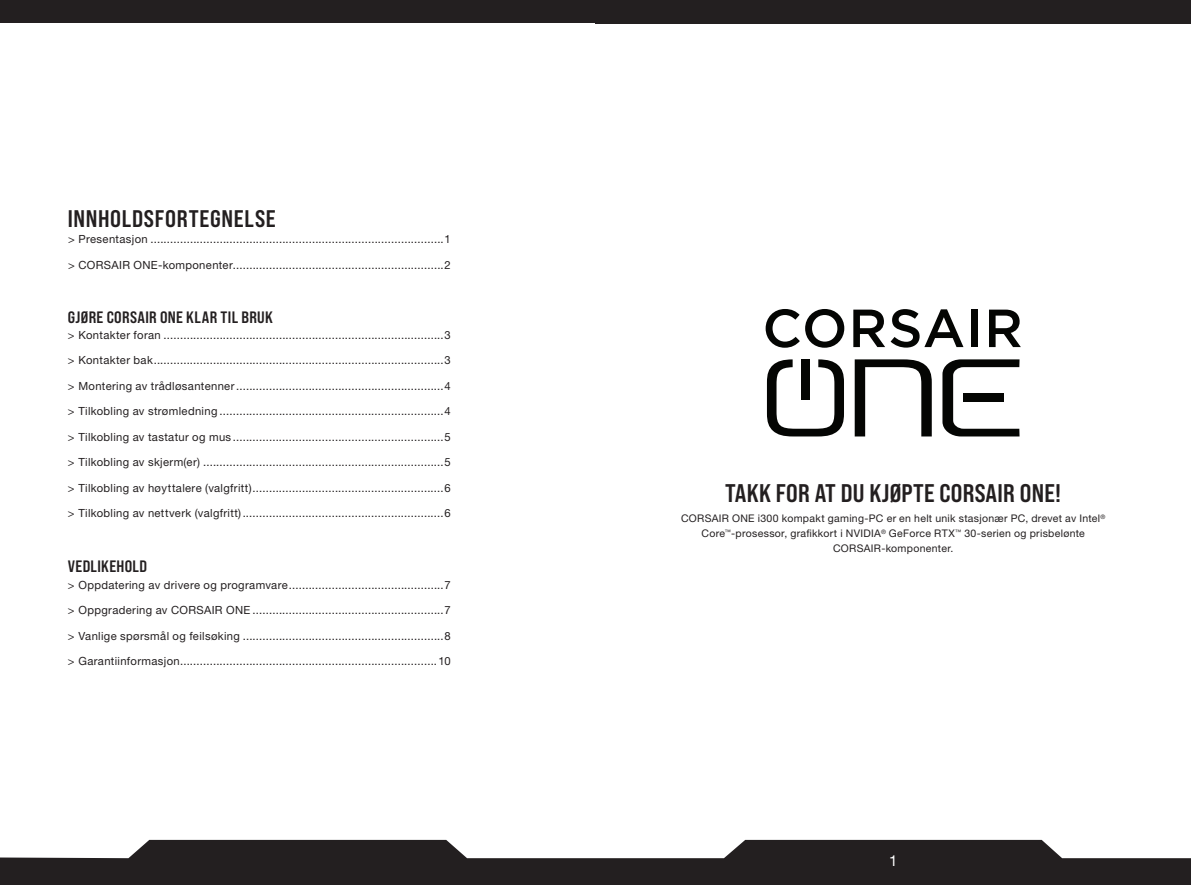
<style>
.page{position:relative;width:1191px;height:885px;background:#fff}
.page>*{position:absolute;margin:0;border:0;box-sizing:border-box;transform-origin:0 0}
.t1{font:25.5px "Bebas Neue Pro Sm E Bd";letter-spacing:.01em;color:#231f20}
.t2{font:24px "Bebas Neue Pro Sm E Bd";letter-spacing:.03em;color:#231f20}
.t3{font:16.5px "Bebas Neue Pro Sm E Bd";letter-spacing:.02em;color:#231f20}
.t4{font:15px "Helvetica Neue LT Pro";color:#fff}
.t5{font:11.25px "Helvetica Neue LT Pro";letter-spacing:.03em;color:#231f20}
.t6{font:10.5px/15px "Helvetica Neue LT Pro";letter-spacing:.03em;color:#231f20;text-align:center}
</style>
<div class="page">
<svg style="left:0;top:839px;width:1191px;height:45px;fill:#231f20"></svg>
<div style="left:0;top:0;width:595px;height:23px;background:#231f20"></div>
<div style="left:881px;top:855px;width:24px;height:25px;background:#231f20"></div>
<div style="left:595px;top:0;width:596px;height:23px;background:#231f20"></div>
<svg style="left:854px;top:359px;width:77px;height:77px"></svg>
<svg style="left:767px;top:359px;width:77px;height:77px"></svg>
<div style="left:801px;top:359px;width:8px;height:41px;background:#040503"></div>
<svg style="left:942px;top:359px;width:77px;height:77px"></svg>
<div style="left:963px;top:393px;width:40px;height:9px;background:#040503"></div>
<svg style="left:765px;top:309px;width:79px;height:38px"></svg>
<svg style="left:853px;top:309px;width:110px;height:38px"></svg>
<div style="left:971px;top:309px;width:7px;height:38px;background:#040503"></div>
<svg style="left:989px;top:309px;width:31px;height:38px"></svg>
<h2 class="t2" style="left:68px;top:205px;width:209px">INNHOLDSFORTEGNELSE</h2>
<p class="t5" style="left:68px;top:232px;width:384px">&gt; Presentasjon .........................................................................................1</p>
<p class="t5" style="left:68px;top:258px;width:384px">&gt; CORSAIR ONE-komponenter................................................................2</p>
<h3 class="t3" style="left:68px;top:307px;width:207px">GJØRE CORSAIR ONE KLAR TIL BRUK</h3>
<p class="t5" style="left:68px;top:328px;width:384px">&gt; Kontakter foran .....................................................................................3</p>
<p class="t5" style="left:68px;top:353px;width:384px">&gt; Kontakter bak........................................................................................3</p>
<p class="t5" style="left:68px;top:379px;width:384px">&gt; Montering av trådløsantenner...............................................................4</p>
<p class="t5" style="left:68px;top:404px;width:384px">&gt; Tilkobling av strømledning ....................................................................4</p>
<p class="t5" style="left:68px;top:430px;width:384px">&gt; Tilkobling av tastatur og mus ................................................................5</p>
<p class="t5" style="left:68px;top:455px;width:384px">&gt; Tilkobling av skjerm(er) .........................................................................5</p>
<p class="t5" style="left:68px;top:481px;width:384px">&gt; Tilkobling av høyttalere (valgfritt)..........................................................6</p>
<p class="t5" style="left:68px;top:506px;width:384px">&gt; Tilkobling av nettverk (valgfritt).............................................................6</p>
<h3 class="t3" style="left:68px;top:556px;width:81px">VEDLIKEHOLD</h3>
<p class="t5" style="left:68px;top:577px;width:384px">&gt; Oppdatering av drivere og programvare...............................................7</p>
<p class="t5" style="left:68px;top:603px;width:384px">&gt; Oppgradering av CORSAIR ONE ..........................................................7</p>
<p class="t5" style="left:68px;top:628px;width:384px">&gt; Vanlige spørsmål og feilsøking .............................................................8</p>
<p class="t5" style="left:68px;top:654px;width:384px">&gt; Garantiinformasjon..............................................................................10</p>
<h1 class="t1" style="left:725px;top:478px;width:337px">TAKK FOR AT DU KJØPTE CORSAIR ONE!</h1>
<p class="t6" style="left:681px;top:511px;width:426px">CORSAIR ONE i300 kompakt gaming-PC er en helt unik stasjonær PC, drevet av Intel<sup>®<br></sup>Core<sup>™</sup>-prosessor, grafikkort i NVIDIA<sup>®</sup> GeForce RTX<sup>™</sup> 30-serien og prisbelønte<br>CORSAIR-komponenter.</p>
<h3 class="t4" style="left:889px;top:851px;width:10px">1</h3>
</div>
